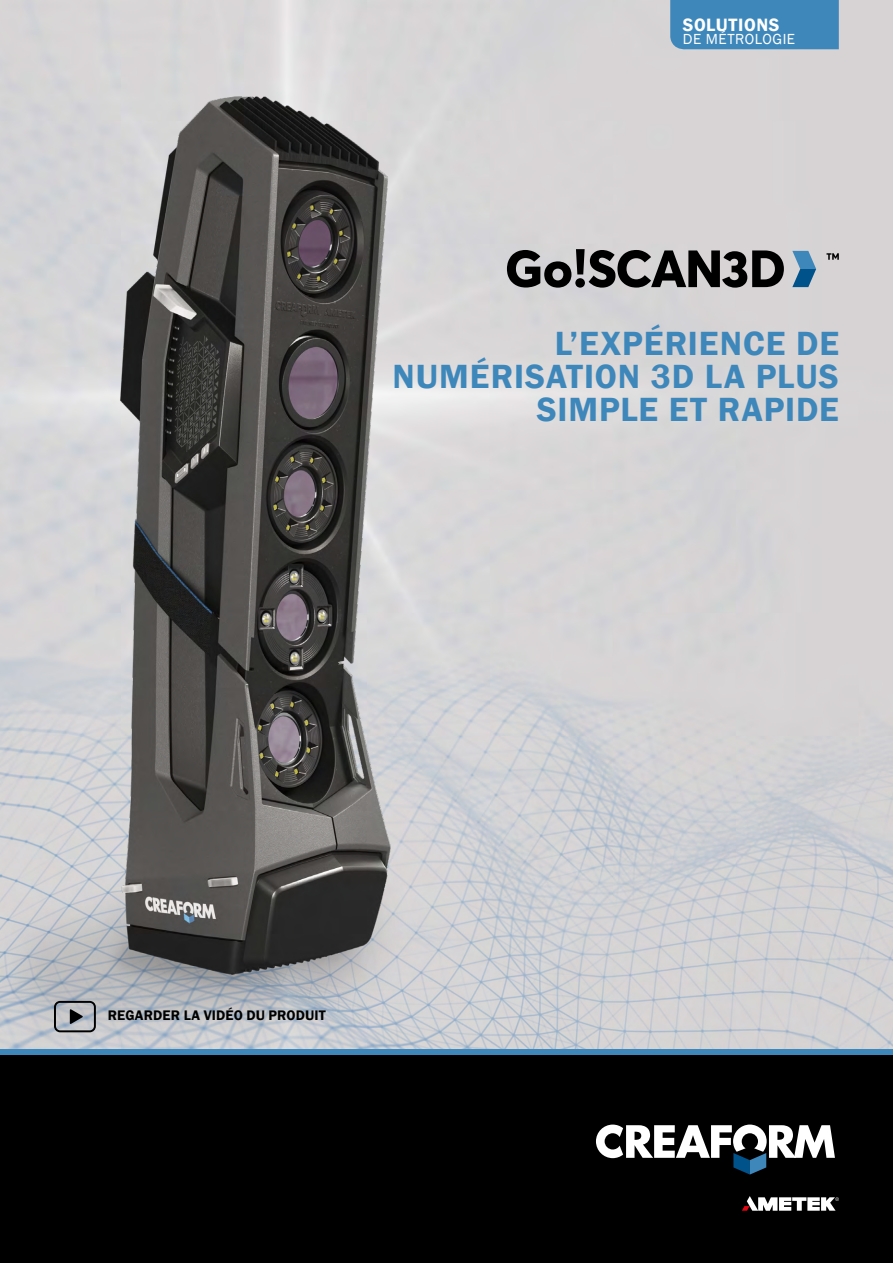
<style>
.page{position:relative;width:893px;height:1263px;background:#fff}
.page>*{position:absolute;margin:0;border:0;box-sizing:border-box;transform-origin:0 0}
.t1{font:600 34.5px/33px "Franklin Gothic";letter-spacing:.025em;color:#3e87bb;text-align:right}
.t2{font:600 18.3px "Franklin Gothic";letter-spacing:.03em;color:#fff}
.t3{font:15px "Franklin Gothic";letter-spacing:.03em;color:#fff}
.t4{font:600 14.25px "Franklin Gothic";letter-spacing:.01em;color:#000}
</style>
<div class="page">
<img style="left:0;top:0;width:893px;height:1049px">
<div style="left:0;top:1055px;width:893px;height:208px;background:#000"></div>
<img style="left:0;top:73px;width:565px;height:982px">
<svg style="left:596px;top:1124px;width:239px;height:50px"></svg>
<svg style="left:742px;top:1196px;width:97px;height:15px"></svg>
<svg style="left:792px;top:251px;width:24px;height:36px"></svg>
<svg style="left:507px;top:249px;width:277px;height:39px;background:#696869"></svg>
<svg style="left:826px;top:253px;width:13px;height:7px"></svg>
<div style="left:670px;top:0;width:169px;height:50px;background:#3e87bb"></div>
<svg style="left:54px;top:1001px;width:42px;height:31px"></svg>
<p class="t2" style="left:683px;top:13px;width:98px">SOLUTIONS</p>
<p class="t3" style="left:683px;top:30px;width:114px">DE MÉTROLOGIE</p>
<p class="t1" style="left:393px;top:327px;width:448px">L’EXPÉRIENCE DE<br>NUMÉRISATION 3D LA PLUS<br>SIMPLE ET RAPIDE</p>
<p class="t4" style="left:108px;top:1007px;width:219px">REGARDER LA VIDÉO DU PRODUIT</p>
</div>
